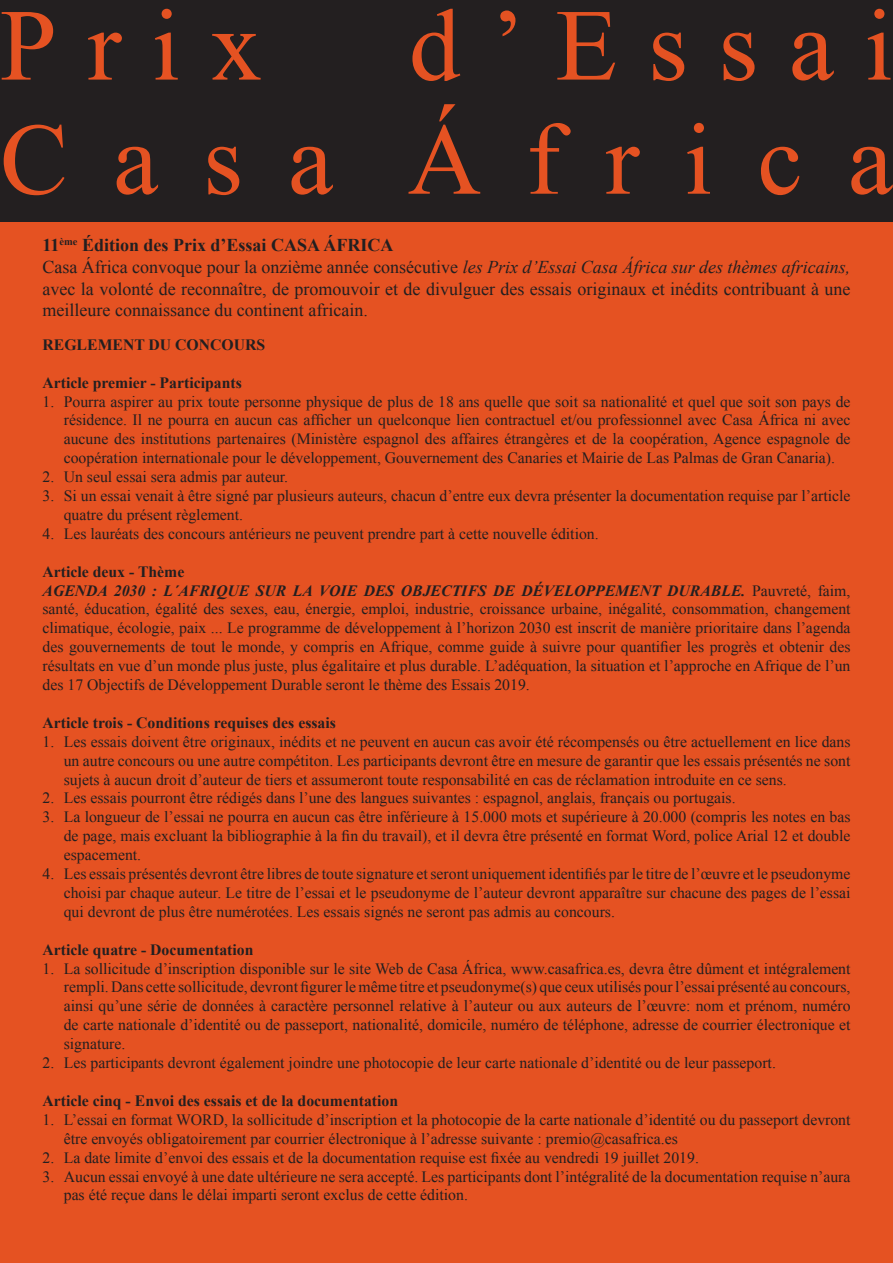
<style>
.page{position:relative;width:893px;height:1263px;background:#e55222}
.page>*{position:absolute;margin:0;border:0;box-sizing:border-box;transform-origin:0 0}
.t1{font:102px/114.1px "Times New Roman";letter-spacing:.3em;color:#e55222;text-align:right}
.t2{font:18px/21.6px "Times New Roman";color:#231f20}
.t3{font:15.75px/18.9px "Times New Roman";color:#231f20;text-align:justify}
.t4{font:700 15.75px "Times New Roman";color:#231f20}
.s1{font-weight:700}
.s2{font-style:italic}
.s3{font-weight:700;font-style:italic}
</style>
<div class="page">
<div style="left:0;top:0;width:893px;height:221px;background:#231f20"></div>
<h1 class="t1" style="left:0;top:-12px;width:263px">Prix</h1>
<h1 class="t1" style="left:0;top:-12px;width:894px">d’Essai<br>C a s a Á f r i c a</h1>
<p class="t2" style="left:43px;top:234px;width:809px"><span class="s1">11</span><sup>ème</sup> <span class="s1">Édition des Prix d’Essai CASA ÁFRICA<br></span>Casa África convoque pour la onzième année consécutive <span class="s2">les Prix d’Essai Casa África sur des thèmes africains, </span>avec la volonté de reconnaître, de promouvoir et de divulguer des essais originaux et inédits contribuant à une meilleure connaissance du continent africain.</p>
<p class="t4" style="left:43px;top:336px;width:224px">REGLEMENT DU CONCOURS</p>
<p class="t4" style="left:43px;top:374px;width:201px">Article premier - Participants</p>
<p class="t3" style="left:64px;top:392px;width:788px;text-indent:-21px">1. Pourra aspirer au prix toute personne physique de plus de 18 ans quelle que soit sa nationalité et quel que soit son pays de résidence. Il ne pourra en aucun cas afficher un quelconque lien contractuel et/ou professionnel avec Casa África ni avec aucune des institutions partenaires (Ministère espagnol des affaires étrangères et de la coopération, Agence espagnole de coopération internationale pour le développement, Gouvernement des Canaries et Mairie de Las Palmas de Gran Canaria).</p>
<p class="t3" style="left:43px;top:467px;width:247px">2. Un seul essai sera admis par auteur.</p>
<p class="t3" style="left:64px;top:486px;width:788px;text-indent:-21px">3. Si un essai venait à être signé par plusieurs auteurs, chacun d’entre eux devra présenter la documentation requise par l’article quatre du présent règlement.</p>
<p class="t3" style="left:43px;top:524px;width:558px">4. Les lauréats des concours antérieurs ne peuvent prendre part à cette nouvelle édition.</p>
<p class="t3" style="left:43px;top:562px;width:810px;text-align:left"><span class="s1">Article deux - Thème<br></span><span class="s3">AGENDA 2030 : L´AFRIQUE SUR LA VOIE DES OBJECTIFS DE DÉVELOPPEMENT DURABLE.</span> Pauvreté, faim, santé, éducation, égalité des sexes, eau, énergie, emploi, industrie, croissance urbaine, inégalité, consommation, changement climatique, écologie, paix ... Le programme de développement à l’horizon 2030 est inscrit de manière prioritaire dans l’agenda des gouvernements de tout le monde, y compris en Afrique, comme guide à suivre pour quantifier les progrès et obtenir des résultats en vue d’un monde plus juste, plus égalitaire et plus durable. L’adéquation, la situation et l’approche en Afrique de l’un des 17 Objectifs de Développement Durable seront le thème des Essais 2019.</p>
<p class="t4" style="left:43px;top:714px;width:295px">Article trois - Conditions requises des essais</p>
<p class="t3" style="left:64px;top:732px;width:788px;text-indent:-21px">1. Les essais doivent être originaux, inédits et ne peuvent en aucun cas avoir été récompensés ou être actuellement en lice dans un autre concours ou une autre compétiton. Les participants devront être en mesure de garantir que les essais présentés ne sont sujets à aucun droit d’auteur de tiers et assumeront toute responsabilité en cas de réclamation introduite en ce sens.</p>
<p class="t3" style="left:43px;top:789px;width:695px">2. Les essais pourront être rédigés dans l’une des langues suivantes : espagnol, anglais, français ou portugais.</p>
<p class="t3" style="left:64px;top:808px;width:788px;text-indent:-21px">3. La longueur de l’essai ne pourra en aucun cas être inférieure à 15.000 mots et supérieure à 20.000 (compris les notes en bas de page, mais excluant la bibliographie à la fin du travail), et il devra être présenté en format Word, police Arial 12 et double espacement.</p>
<p class="t3" style="left:64px;top:864px;width:788px;text-indent:-21px">4. Les essais présentés devront être libres de toute signature et seront uniquement identifiés par le titre de l’œuvre et le pseudonyme choisi par chaque auteur. Le titre de l’essai et le pseudonyme de l’auteur devront apparaître sur chacune des pages de l’essai qui devront de plus être numérotées. Les essais signés ne seront pas admis au concours.</p>
<p class="t4" style="left:43px;top:941px;width:212px">Article quatre - Documentation</p>
<p class="t3" style="left:64px;top:959px;width:788px;text-indent:-21px">1. La sollicitude d’inscription disponible sur le site Web de Casa África, www.casafrica.es, devra être dûment et intégralement rempli. Dans cette sollicitude, devront figurer le même titre et pseudonyme(s) que ceux utilisés pour l’essai présenté au concours, ainsi qu’une série de données à caractère personnel relative à l’auteur ou aux auteurs de l’œuvre: nom et prénom, numéro de carte nationale d’identité ou de passeport, nationalité, domicile, numéro de téléphone, adresse de courrier électronique et signature.</p>
<p class="t3" style="left:43px;top:1053px;width:735px">2. Les participants devront également joindre une photocopie de leur carte nationale d’identité ou de leur passeport.</p>
<p class="t4" style="left:43px;top:1092px;width:357px">Article cinq - Envoi des essais et de la documentation</p>
<p class="t3" style="left:64px;top:1110px;width:788px;text-indent:-21px">1. L’essai en format WORD, la sollicitude d’inscription et la photocopie de la carte nationale d’identité ou du passeport devront être envoyés obligatoirement par courrier électronique à l’adresse suivante : premio@casafrica.es</p>
<p class="t3" style="left:43px;top:1148px;width:658px">2. La date limite d’envoi des essais et de la documentation requise est fixée au vendredi 19 juillet 2019.</p>
<p class="t3" style="left:64px;top:1167px;width:788px;text-indent:-21px">3. Aucun essai envoyé à une date ultérieure ne sera accepté. Les participants dont l’intégralité de la documentation requise n’aura pas été reçue dans le délai imparti seront exclus de cette édition.</p>
</div>
